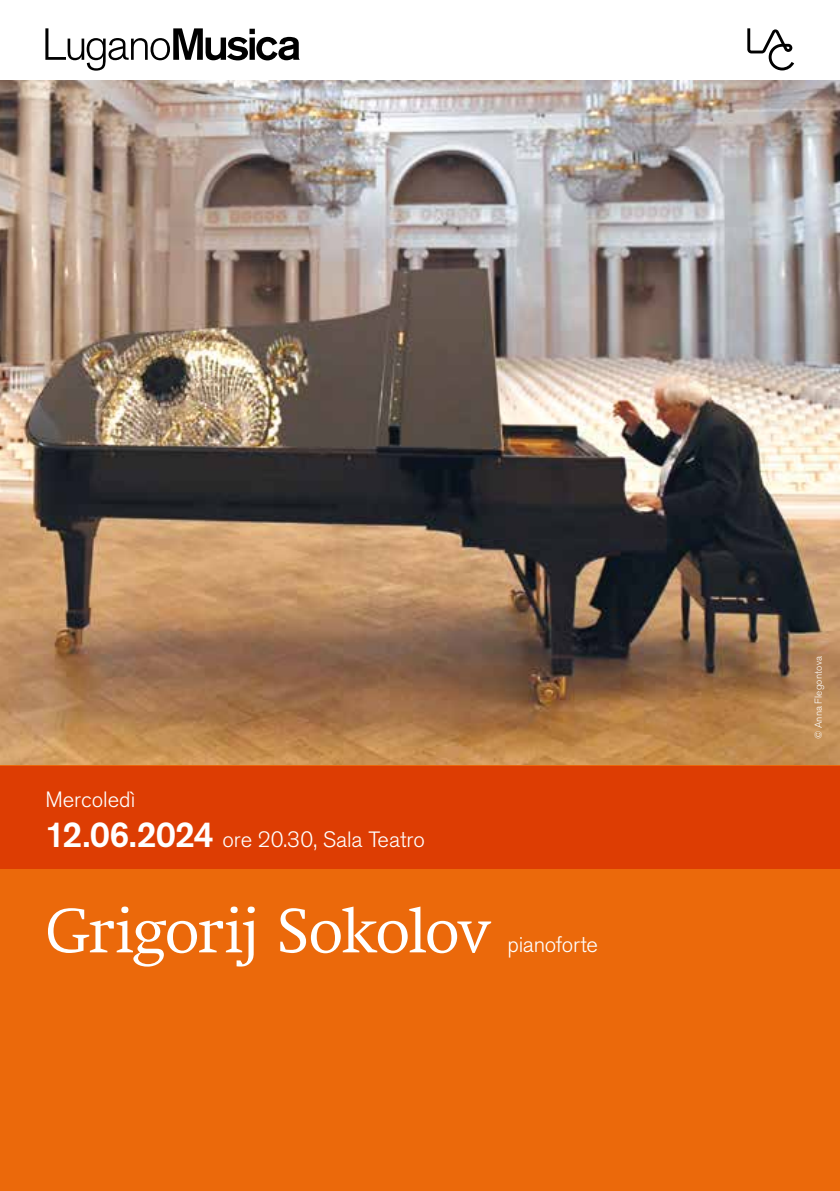
<style>
.page{position:relative;width:840px;height:1191px;background:#fff}
.page>*{position:absolute;margin:0;border:0;box-sizing:border-box;transform-origin:0 0}
.t1{font:300 64px "Swift Neue LT Pro";letter-spacing:-.025em;color:#fff}
.t2{font:300 22px/40px "Akzidenz Grotesk Pro";color:#fff}
.t3{font:300 10px "Akzidenz Grotesk Pro";letter-spacing:.02em;color:#fff}
.s1{font-weight:500;font-size:36px}
</style>
<div class="page">
<img style="left:0;top:80px;width:839px;height:685px">
<div style="left:0;top:765px;width:839px;height:426px;background:#eb690b"></div>
<div style="left:0;top:765px;width:839px;height:103px;background:#dd3d03"></div>
<svg style="left:747px;top:28px;width:46px;height:42px"></svg>
<svg style="left:45px;top:28px;width:254px;height:43px"></svg>
<p class="t2" style="left:45px;top:779px;width:381px">Mercoledì<br><span class="s1">12.06.2024</span> ore 20.30, Sala Teatro</p>
<h1 class="t1" style="left:45px;top:893px;width:446px">Grigorij Sokolov</h1>
<p class="t2" style="left:507px;top:924px;width:92px">pianoforte</p>
<p class="t3" style="left:811px;top:738px;width:84px;rotate:-90deg">© Anna Flegontova</p>
</div>
